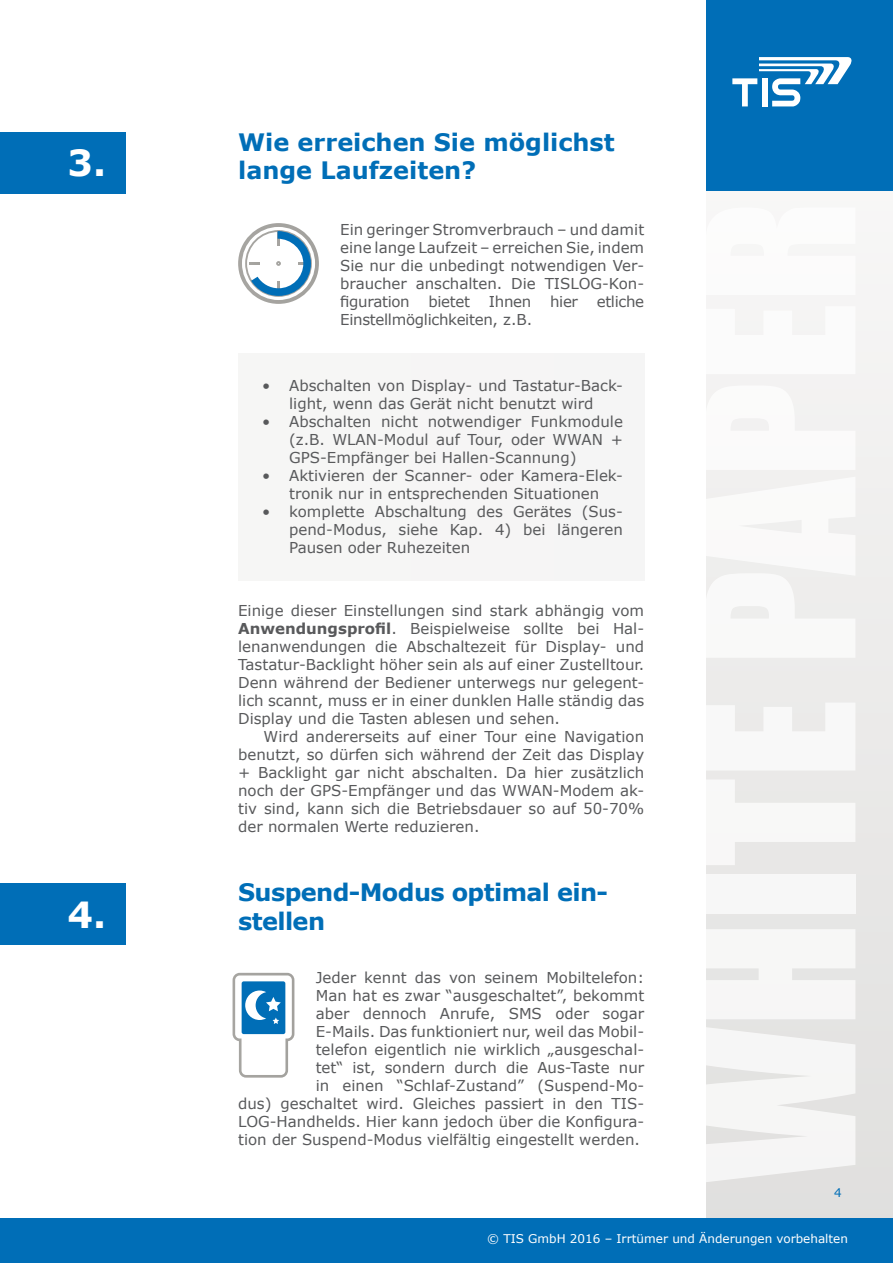
<style>
.page{position:relative;width:893px;height:1263px;background:#fff}
.page>*{position:absolute;margin:0;border:0;box-sizing:border-box;transform-origin:0 0}
.t1{font:700 36px "Verdana";color:#fff}
.t2{font:700 24px/28.8px "Verdana";color:#006eb7}
.t3{font:700 24px/28.8px "Verdana";letter-spacing:-.025em;color:#006eb7}
.t4{font:15px/18px "Verdana";color:#58595b;text-align:justify}
.t5{font:12px "Verdana";color:#fff}
.t6{font:12px "Verdana";color:#006eb7}
.s1{font-weight:700}
</style>
<div class="page">
<div style="left:706px;top:0;width:187px;height:1263px;background:#ebebea"></div>
<div style="left:706px;top:0;width:187px;height:191px;background:#006eb7"></div>
<svg style="left:732px;top:57px;width:120px;height:49px"></svg>
<div style="left:0;top:1218px;width:893px;height:45px;background:#006eb7"></div>
<div style="left:238px;top:353px;width:406px;height:228px;background:#f6f5f5"></div>
<div style="left:0;top:132px;width:125px;height:62px;background:#006eb7"></div>
<div style="left:0;top:883px;width:125px;height:62px;background:#006eb7"></div>
<svg style="left:238px;top:223px;width:81px;height:81px"></svg>
<svg style="left:233px;top:973px;width:61px;height:105px"></svg>
<h1 class="t1" style="left:68px;top:138px;width:40px">3.</h1>
<h1 class="t1" style="left:68px;top:889px;width:40px">4.</h1>
<h2 class="t2" style="left:238px;top:127px;width:378px">Wie erreichen Sie möglichst lange Laufzeiten?</h2>
<p class="t4" style="left:340px;top:220px;width:306px">Ein geringer Stromverbrauch – und damit eine lange Laufzeit – erreichen Sie, indem Sie nur die unbedingt notwendigen Ver&shy;braucher anschalten. Die TISLOG-Kon&shy;figuration bietet Ihnen hier etliche Einstellmöglichkeiten, z.B.</p>
<p class="t4" style="left:262px;top:376px;width:362px;text-align:center">• Abschalten von Display- und Tastatur-Back&shy;light, wenn das Gerät nicht benutzt wird</p>
<p class="t4" style="left:289px;top:412px;width:335px;text-indent:-27px">• Abschalten nicht notwendiger Funkmodule (z.B. WLAN-Modul auf Tour, oder WWAN + GPS-Empfänger bei Hallen-Scannung)</p>
<p class="t4" style="left:262px;top:466px;width:362px;text-align:center">• Aktivieren der Scanner- oder Kamera-Elek&shy;tronik nur in entsprechenden Situationen</p>
<p class="t4" style="left:289px;top:502px;width:335px;text-indent:-27px">• komplette Abschaltung des Gerätes (Sus&shy;pend-Modus, siehe Kap. 4) bei längeren Pausen oder Ruhezeiten</p>
<p class="t4" style="left:238px;top:601px;width:408px">Einige dieser Einstellungen sind stark abhängig vom <span class="s1">Anwendungsprofil</span>. Beispielweise sollte bei Hal&shy;lenanwendungen die Abschaltezeit für Display- und Tastatur-Backlight höher sein als auf einer Zustelltour.<br>Denn während der Bediener unterwegs nur gelegent&shy;lich scannt, muss er in einer dunklen Halle ständig das Display und die Tasten ablesen und sehen.</p>
<p class="t4" style="left:238px;top:727px;width:408px;text-indent:26px">Wird andererseits auf einer Tour eine Navigation benutzt, so dürfen sich während der Zeit das Display + Backlight gar nicht abschalten. Da hier zusätzlich noch der GPS-Empfänger und das WWAN-Modem ak&shy;tiv sind, kann sich die Betriebsdauer so auf 50-70% der normalen Werte reduzieren.</p>
<h2 class="t3" style="left:238px;top:877px;width:371px">Suspend-Modus optimal ein&shy;stellen</h2>
<p class="t4" style="left:238px;top:968px;width:408px;text-align:right">Jeder kennt das von seinem Mobiltelefon:<br>Man hat es zwar “ausgeschaltet”, bekommt<br>aber dennoch Anrufe, SMS oder sogar<br>E-Mails. Das funktioniert nur, weil das Mobil-<br>telefon eigentlich nie wirklich „ausgeschal-<br>tet“ ist, sondern durch die Aus-Taste nur<br>in einen “Schlaf-Zustand” (Suspend-Mo-<br>dus) geschaltet wird. Gleiches passiert in den TIS-LOG-Handhelds. Hier kann jedoch über die Konfigura&shy;tion der Suspend-Modus vielfältig eingestellt werden.</p>
<p class="t6" style="left:834px;top:1184px;width:9px">4</p>
<p class="t5" style="left:487px;top:1230px;width:362px">© TIS GmbH 2016 – Irrtümer und Änderungen vorbehalten</p>
</div>
